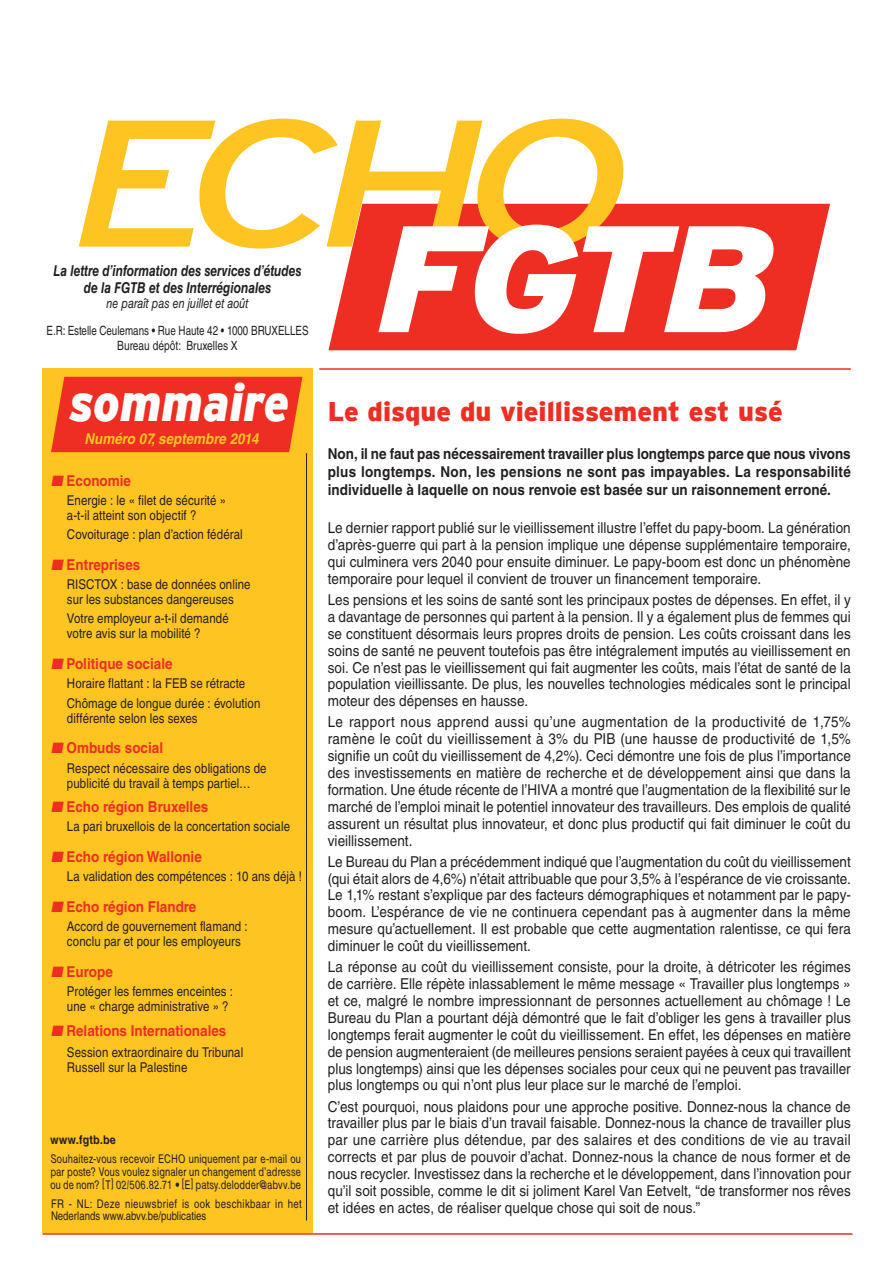
<style>
.page{position:relative;width:893px;height:1263px;background:#fff}
.page>*{position:absolute;margin:0;border:0;box-sizing:border-box;transform-origin:0 0}
.t1{font:italic 180px "Interstate";color:#fec422;scale:1.33 1}
.t2{font:italic 900 151.2px "Interstate";color:#fff}
.t3{font:italic 900 52.5px "Interstate";color:#fff;scale:.9 1}
.TITEL_18_20{font:900 27px "Interstate";color:#ee2e22}
.BODY_ECHO_10_12{font:15px/16.8px "Helvetica LT Std";letter-spacing:.005em;color:#231f20;text-align:justify;scale:.9 1}
.BODY_ECHO_10_12-2{font:700 15px/18px "Helvetica LT Std";letter-spacing:.005em;color:#231f20;text-align:justify;scale:.9 1}
.t4{font:700 15px "Helvetica LT Std";color:#ee2e22;scale:.9 1}
.t5{font:italic 700 15px/16.5px "Helvetica LT Std";color:#231f20;text-align:center;scale:.8 1}
.t6{font:italic 700 15px "Helvetica LT Std";color:#fec422;scale:.9 1}
.INHOUDSTAFEL9_10{font:13.5px/15px "Helvetica LT Std";letter-spacing:.01em;color:#231f20;scale:.85 1}
.t7{font:italic 13.5px "Helvetica LT Std";color:#231f20;scale:.8 1}
.t8{font:12.75px "Helvetica LT Std";color:#231f20;scale:.77 1}
.t9{font:12.75px "Helvetica LT Std";color:#231f20;scale:.8 1}
.BODY_ECHO_10_12-3{font:italic 12px/12.8px "Helvetica LT Std";color:#231f20;text-align:justify;scale:.79 1}
.t10{font:12px/12.8px "Helvetica LT Std";letter-spacing:.035em;color:#231f20;scale:.8 1}
.BODY_ECHO_10_12-4{font:italic 700 12px "Helvetica LT Std";color:#231f20;scale:.9 1}
</style>
<div class="page">
<svg style="left:328px;top:204px;width:502px;height:146px;background:#ef3c31"></svg>
<div style="left:43px;top:368px;width:270px;height:865px;background:#fec422"></div>
<div style="left:51px;top:377px;width:251px;height:75px;background:#ee2e22"></div>
<hr style="left:306px;top:453px;width:1px;height:767px;background:#231f20">
<hr style="left:319px;top:368px;width:532px;height:2px;background:#ee2e22">
<hr style="left:43px;top:1233px;width:809px;height:2px;background:#ee2e22">
<p class="t1" style="left:68px;top:82px;width:425px">ECHO</p>
<p class="t2" style="left:375px;top:192px;width:407px">FGTB</p>
<p class="t5" style="left:54px;top:262px;width:311px">La lettre d’information des services d’études de la FGTB et des Interrégionales</p>
<p class="t7" style="left:106px;top:295px;width:179px">ne paraît pas en juillet et août</p>
<p class="t8" style="left:46px;top:323px;width:342px">E.R: Estelle Ceulemans • Rue Haute 42 • 1000 BRUXELLES</p>
<p class="t9" style="left:117px;top:338px;width:152px">Bureau dépôt: Bruxelles X</p>
<p class="t3" style="left:69px;top:372px;width:246px">sommaire</p>
<p class="t6" style="left:84px;top:430px;width:199px">Numéro 07,septembre 2014</p>
<p class="t4" style="left:51px;top:471px;width:91px">■ Economie</p>
<p class="INHOUDSTAFEL9_10" style="left:67px;top:492px;width:189px">Energie : le « filet de sécurité » a-t-il atteint son objectif ?</p>
<p class="INHOUDSTAFEL9_10" style="left:67px;top:527px;width:208px">Covoiturage : plan d’action fédéral</p>
<p class="t4" style="left:51px;top:555px;width:101px">■ Entreprises</p>
<p class="INHOUDSTAFEL9_10" style="left:67px;top:577px;width:217px">RISCTOX : base de données online sur les substances dangereuses</p>
<p class="INHOUDSTAFEL9_10" style="left:67px;top:611px;width:192px">Votre employeur a-t-il demandé votre avis sur la mobilité ?</p>
<p class="t4" style="left:51px;top:655px;width:137px">■ Politique sociale</p>
<p class="INHOUDSTAFEL9_10" style="left:67px;top:676px;width:211px">Horaire flattant : la FEB se rétracte</p>
<p class="INHOUDSTAFEL9_10" style="left:67px;top:695px;width:229px">Chômage de longue durée : évolution différente selon les sexes</p>
<p class="t4" style="left:51px;top:739px;width:126px">■ Ombuds social</p>
<p class="INHOUDSTAFEL9_10" style="left:67px;top:760px;width:236px">Respect nécessaire des obligations de publicité du travail à temps partiel…</p>
<p class="t4" style="left:51px;top:797px;width:176px">■ Echo région Bruxelles</p>
<p class="INHOUDSTAFEL9_10" style="left:67px;top:819px;width:264px">La pari bruxellois de la concertation sociale</p>
<p class="t4" style="left:51px;top:847px;width:169px">■ Echo région Wallonie</p>
<p class="INHOUDSTAFEL9_10" style="left:67px;top:869px;width:278px">La validation des compétences : 10 ans déjà !</p>
<p class="t4" style="left:51px;top:897px;width:163px">■ Echo région Flandre</p>
<p class="INHOUDSTAFEL9_10" style="left:67px;top:919px;width:214px">Accord de gouvernement flamand : conclu par et pour les employeurs</p>
<p class="t4" style="left:51px;top:962px;width:70px">■ Europe</p>
<p class="INHOUDSTAFEL9_10" style="left:67px;top:984px;width:197px">Protéger les femmes enceintes : une « charge administrative » ?</p>
<p class="t4" style="left:51px;top:1021px;width:196px">■ Relations Internationales</p>
<p class="INHOUDSTAFEL9_10" style="left:67px;top:1045px;width:209px">Session extraordinaire du Tribunal<br>Russell sur la Palestine</p>
<p class="BODY_ECHO_10_12-4" style="left:51px;top:1132px;width:77px">www.fgtb.be</p>
<p class="BODY_ECHO_10_12-3" style="left:51px;top:1152px;width:322px">Souhaitez-vous recevoir ECHO uniquement par e-mail ou parposte? Vous voulez signalerun changementd’adresse ou de nom? [T] 02/506.82.71 • [E] patsy.delodder@abvv.be</p>
<p class="t10" style="left:51px;top:1197px;width:315px">FR - NL: Deze nieuwsbrief is ook beschikbaar in het<br>Nederlands www.abvv.be/publicaties</p>
<p class="TITEL_18_20" style="left:328px;top:396px;width:457px">Le disque du vieillissement est usé</p>
<p class="BODY_ECHO_10_12-2" style="left:328px;top:444px;width:583px">Non, il ne faut pas nécessairement travailler plus longtemps parce que nous vivons plus longtemps. Non, les pensions ne sont pas impayables. La responsabilité individuelle à laquelle on nous renvoie est basée sur un raisonnement erroné.</p>
<p class="BODY_ECHO_10_12" style="left:328px;top:520px;width:583px">Le dernier rapport publié sur le vieillissement illustre l’effet du papy-boom. La génération d’après-guerre qui part à la pension implique une dépense supplémentaire temporaire, qui culminera vers 2040 pour ensuite diminuer. Le papy-boom est donc un phénomène temporaire pour lequel il convient de trouver un financement temporaire.</p>
<p class="BODY_ECHO_10_12" style="left:328px;top:591px;width:583px">Les pensions et les soins de santé sont les principaux postes de dépenses. En effet, il y a davantage de personnes qui partent à la pension. Il y a également plus de femmes qui se constituent désormais leurs propres droits de pension. Les coûts croissant dans les soins de santé ne peuvent toutefois pas être intégralement imputés au vieillissement en soi. Ce n’est pas le vieillissement qui fait augmenter les coûts, mais l’état de santé de la population vieillissante. De plus, les nouvelles technologies médicales sont le principal moteur des dépenses en hausse.</p>
<p class="BODY_ECHO_10_12" style="left:328px;top:714px;width:583px">Le rapport nous apprend aussi qu’une augmentation de la productivité de 1,75% ramène le coût du vieillissement à 3% du PIB (une hausse de productivité de 1,5% signifie un coût du vieillissement de 4,2%). Ceci démontre une fois de plus l’importance des investissements en matière de recherche et de développement ainsi que dans la formation. Une étude récente de l’HIVA a montré que l’augmentation de la flexibilité sur le marché de l’emploi minait le potentiel innovateur des travailleurs. Des emplois de qualité assurent un résultat plus innovateur, et donc plus productif qui fait diminuer le coût du vieillissement.</p>
<p class="BODY_ECHO_10_12" style="left:328px;top:853px;width:583px">Le Bureau du Plan a précédemment indiqué que l’augmentation du coût du vieillissement (qui était alors de 4,6%) n’était attribuable que pour 3,5% à l’espérance de vie croissante.<br>Le 1,1% restant s’explique par des facteurs démographiques et notamment par le papy&shy;boom. L’espérance de vie ne continuera cependant pas à augmenter dans la même mesure qu’actuellement. Il est probable que cette augmentation ralentisse, ce qui fera diminuer le coût du vieillissement.</p>
<p class="BODY_ECHO_10_12" style="left:328px;top:958px;width:583px">La réponse au coût du vieillissement consiste, pour la droite, à détricoter les régimes de carrière. Elle répète inlassablement le même message « Travailler plus longtemps » et ce, malgré le nombre impressionnant de personnes actuellement au chômage ! Le Bureau du Plan a pourtant déjà démontré que le fait d’obliger les gens à travailler plus longtemps ferait augmenter le coût du vieillissement. En effet, les dépenses en matière de pension augmenteraient (de meilleures pensions seraient payées à ceux qui travaillent plus longtemps) ainsi que les dépenses sociales pour ceux qui ne peuvent pas travailler plus longtemps ou qui n’ont plus leur place sur le marché de l’emploi.</p>
<p class="BODY_ECHO_10_12" style="left:328px;top:1098px;width:583px">C’est pourquoi, nous plaidons pour une approche positive. Donnez-nous la chance de travailler plus par le biais d’un travail faisable. Donnez-nous la chance de travailler plus par une carrière plus détendue, par des salaires et des conditions de vie au travail corrects et par plus de pouvoir d’achat. Donnez-nous la chance de nous former et de nous recycler. Investissez dans la recherche et le développement, dans l’innovation pour qu’il soit possible, comme le dit si joliment Karel Van Eetvelt, “de transformer nos rêves et idées en actes, de réaliser quelque chose qui soit de nous.”</p>
</div>
